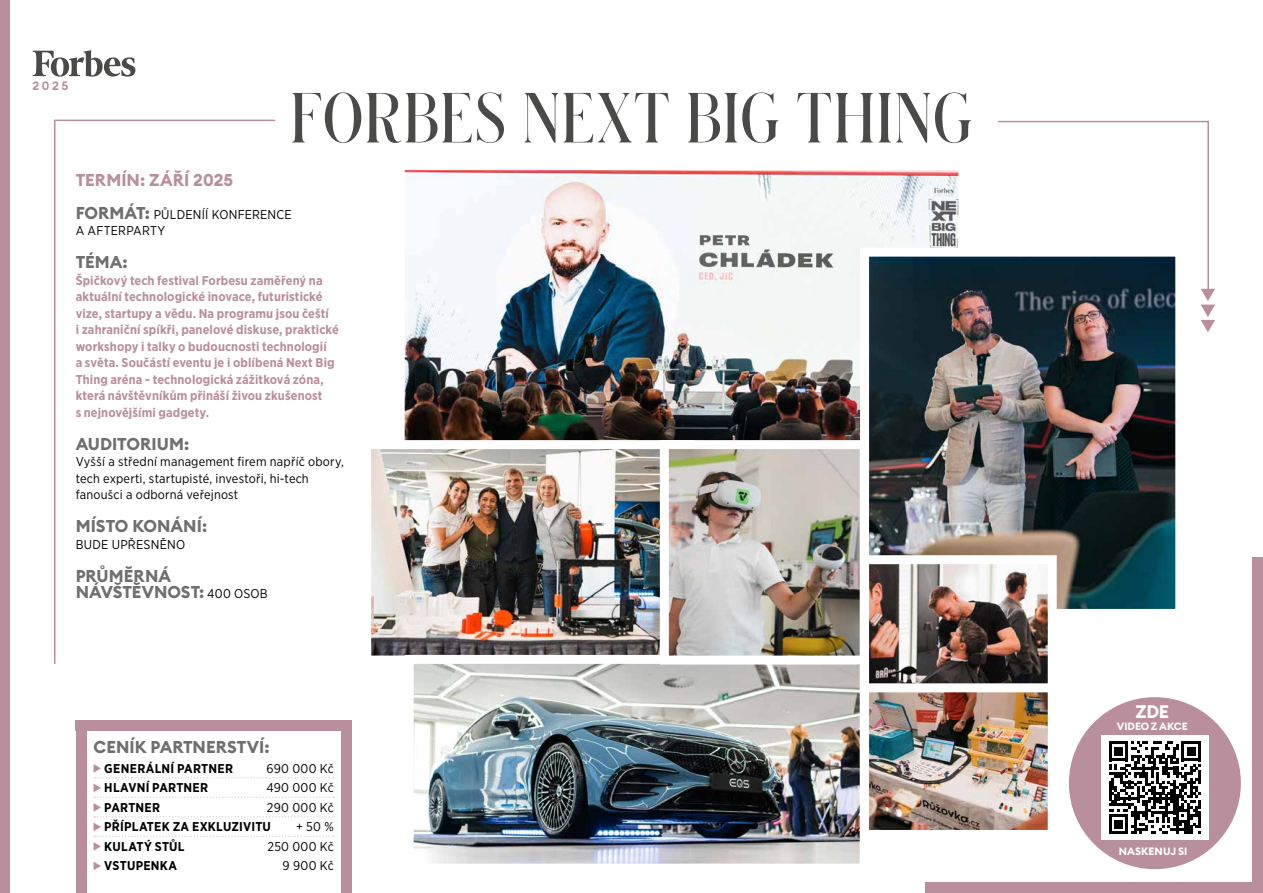
<style>
.page{position:relative;width:1263px;height:893px;background:#fff}
.page>*{position:absolute;margin:0;border:0;box-sizing:border-box;transform-origin:0 0}
.t1{font:600 66px "Schnyder Cond L";letter-spacing:.04em;color:#4a4a49}
.t2{font:700 18px "Euclid Circular B";color:#fbfbfb}
.t3{font:700 16.95px/16.5px "Euclid Circular B";color:#706f6f}
.t4{font:700 16.95px "Euclid Circular B";letter-spacing:.005em;color:#b98e9d}
.t5{font:700 12.75px/16.5px "Gotham Narrow";letter-spacing:.01em;color:#b98e9d}
.t6{font:12.75px/16.5px "Gotham Narrow";letter-spacing:.015em;color:#000}
.t7{font:700 12.75px "Gotham Narrow";letter-spacing:.02em;color:#000}
.t8{font:600 12px "Euclid Circular B";color:#b98e9d}
.t9{font:700 10.5px "Euclid Circular B";letter-spacing:-.01em;color:#fbfbfb}
.t10{font:700 10.5px "Euclid Circular B";color:#fff}
.s1{font-family:"Euclid Circular B";font-weight:700;font-size:16.95px;color:#706f6f}
.s2{font-family:"Gotham Narrow";font-weight:400;font-size:12.75px;color:#000}
</style>
<div class="page">
<svg style="left:33px;top:50px;width:102px;height:27px"></svg>
<div style="left:1068px;top:696px;width:173px;height:174px;background:#b98e9d;border-radius:50%"></div>
<div style="left:1101px;top:736px;width:107px;height:104px;background:#fff"></div>
<div style="left:0;top:0;width:9px;height:893px;background:#b98e9d"></div>
<div style="left:1252px;top:557px;width:11px;height:336px;background:#b98e9d"></div>
<div style="left:926px;top:882px;width:337px;height:11px;background:#b98e9d"></div>
<img style="left:404px;top:170px;width:555px;height:266px">
<img style="left:371px;top:436px;width:284px;height:220px">
<img style="left:400px;top:650px;width:460px;height:214px">
<svg style="left:1109px;top:741px;width:92px;height:93px"></svg>
<svg style="left:54px;top:119px;width:222px;height:545px"></svg>
<svg style="left:998px;top:120px;width:217px;height:212px"></svg>
<div style="left:76px;top:722px;width:10px;height:171px;background:#b98e9d"></div>
<div style="left:76px;top:720px;width:276px;height:10px;background:#b98e9d"></div>
<div style="left:341px;top:722px;width:11px;height:171px;background:#b98e9d"></div>
<svg style="left:94px;top:764px;width:240px;height:14px"></svg>
<svg style="left:94px;top:784px;width:240px;height:33px"></svg>
<svg style="left:94px;top:823px;width:240px;height:28px"></svg>
<svg style="left:94px;top:862px;width:7px;height:8px"></svg>
<img style="left:855px;top:243px;width:334px;height:366px">
<img style="left:655px;top:436px;width:218px;height:233px">
<img style="left:855px;top:551px;width:206px;height:292px">
<p class="t8" style="left:33px;top:78px;width:37px">2025</p>
<h1 class="t1" style="left:291px;top:74px;width:682px">FORBES NEXT BIG THING</h1>
<h3 class="t4" style="left:76px;top:169px;width:159px">TERMÍN: ZÁŘÍ 2025</h3>
<p class="t6" style="left:76px;top:206px;width:218px"><span class="s1">FORMÁT:</span> PŮLDENÍÍ KONFERENCE<br>A AFTERPARTY</p>
<h3 class="t3" style="left:76px;top:254px;width:54px">TÉMA:</h3>
<p class="t5" style="left:76px;top:272px;width:265px">Špičkový tech festival Forbesu zaměřený na aktuální technologické inovace, futuristické vize, startupy a vědu. Na programu jsou čeští<br>i zahraniční spíkři, panelové diskuse, praktické workshopy i talky o budoucnosti technologií<br>a světa. Součástí eventu je i oblíbená Next Big Thing aréna - technologická zážitková zóna, která návštěvníkům přináší živou zkušenost<br>s nejnovějšími gadgety.</p>
<h3 class="t3" style="left:76px;top:436px;width:115px">AUDITORIUM:</h3>
<p class="t6" style="left:76px;top:453px;width:270px">Vyšší a střední management firem napříč obory, tech experti, startupisté, investoři, hi-tech fanoušci a odborná veřejnost</p>
<h3 class="t3" style="left:76px;top:518px;width:133px">MÍSTO KONÁNÍ:</h3>
<p class="t6" style="left:76px;top:536px;width:111px">BUDE UPŘESNĚNO</p>
<h3 class="t3" style="left:76px;top:568px;width:194px">PRŮMĚRNÁ<br>NÁVŠTĚVNOST: <span class="s2">400 OSOB</span></h3>
<h3 class="t3" style="left:94px;top:739px;width:178px">CENÍK PARTNERSTVÍ:</h3>
<p class="t7" style="left:104px;top:760px;width:130px">GENERÁLNÍ PARTNER</p>
<p class="t6" style="left:267px;top:760px;width:69px">690 000 Kč</p>
<p class="t7" style="left:104px;top:779px;width:105px">HLAVNÍ PARTNER</p>
<p class="t6" style="left:266px;top:779px;width:69px">490 000 Kč</p>
<p class="t7" style="left:104px;top:799px;width:57px">PARTNER</p>
<p class="t6" style="left:267px;top:799px;width:68px">290 000 Kč</p>
<p class="t7" style="left:104px;top:818px;width:168px">PŘÍPLATEK ZA EXKLUZIVITU</p>
<p class="t6" style="left:296px;top:818px;width:39px">+ 50 %</p>
<p class="t7" style="left:104px;top:838px;width:82px">KULATÝ STŮL</p>
<p class="t6" style="left:267px;top:838px;width:68px">250 000 Kč</p>
<p class="t7" style="left:104px;top:857px;width:74px">VSTUPENKA</p>
<p class="t6" style="left:283px;top:857px;width:53px">9 900 Kč</p>
<h2 class="t2" style="left:1136px;top:700px;width:35px">ZDE</h2>
<p class="t9" style="left:1117px;top:719px;width:72px">VIDEO Z AKCE</p>
<p class="t10" style="left:1119px;top:844px;width:70px">NASKENUJ SI</p>
</div>
